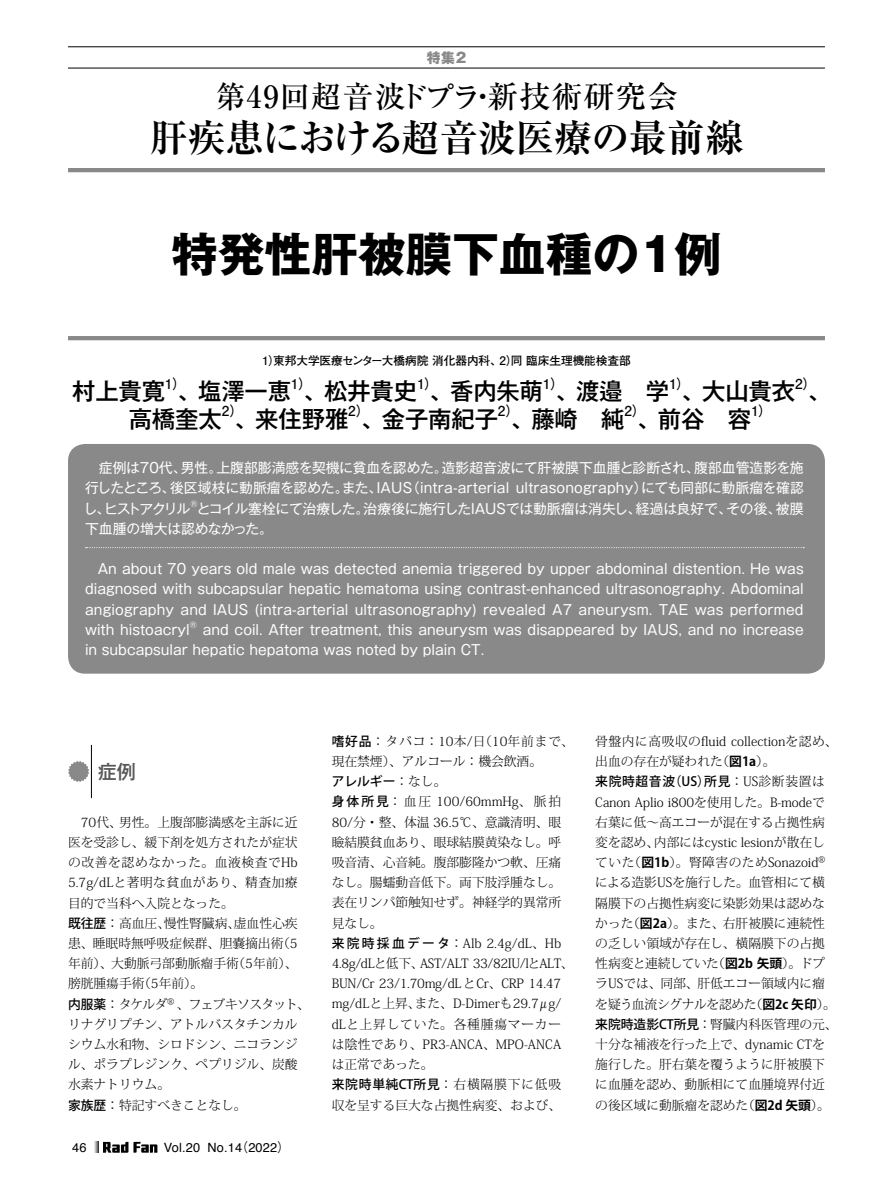
<style>
.page{position:relative;width:893px;height:1191px;background:#fff}
.page>*{position:absolute;margin:0;border:0;box-sizing:border-box;transform-origin:0 0}
.t1{font:700 46.8px "Gothic MB101 Pro";color:#000}
.t2{font:700 38.1px "Ryumin Pro";color:#000}
.t3{font:500 30.6px "Ryumin Pro";letter-spacing:.04em;color:#000}
.t4{font:500 23.4px "Gothic MB101 Pro";letter-spacing:-.005em;color:#000}
.t5{font:500 19.2px "Gothic MB101 Pro";color:#595757}
.t6{font:13.8px/20.2px "Gothic MB101 Pro";color:#fff;text-align:justify}
.t7{font:800 13.8px "Gothic MB101 Pro";color:#898989}
.t8{font:700 13.65px "Futo Go B101 Pro";color:#000}
.t9{font:300 12.75px/20.2px "Koz Min Pro";color:#000}
.t10{font:500 12.75px "Koz Go Pro";letter-spacing:.05em;color:#000}
.t11{font:12.75px "Helvetica";letter-spacing:.01em;color:#000}
.t12{font:700 11.7px "Futo Go B101 Pro";letter-spacing:-.01em;color:#000}
.t13{font:8.1px "Gothic MB101 Pro";color:#fff}
.s1{font-family:"Koz Go Pro";font-weight:500}
.s2{font-family:"Gothic BBB Pro";font-weight:500}
.s3{font-family:"Koz Min Pro";font-weight:300}
.s4{font-family:"Koz Go Pro";font-weight:700}
</style>
<div class="page">
<svg style="left:94px;top:1141px;width:63px;height:11px"></svg>
<hr style="left:68px;top:47px;width:757px;height:1px;background:#000">
<hr style="left:68px;top:68px;width:757px;height:1px;background:#000">
<svg style="left:68px;top:761px;width:21px;height:21px"></svg>
<hr style="left:91px;top:745px;width:1px;height:53px;background:#000">
<hr style="left:68px;top:168px;width:757px;height:4px;background:#898989">
<hr style="left:68px;top:336px;width:757px;height:4px;background:#898989">
<div style="left:68px;top:444px;width:757px;height:229px;background:#898989;border-radius:17px"></div>
<svg style="left:86px;top:547px;width:718px;height:1px"></svg>
<p class="t7" style="left:427px;top:46px;width:41px">特集2</p>
<h3 class="t3" style="left:215px;top:72px;width:465px">第49回超音波ドプラ・新技術研究会</h3>
<h2 class="t2" style="left:150px;top:107px;width:595px">肝疾患における超音波医療の最前線</h2>
<h1 class="t1" style="left:171px;top:215px;width:551px">特発性肝被膜下血種の1例</h1>
<p class="t12" style="left:262px;top:352px;width:370px">1）東邦大学医療センター大橋病院 消化器内科、2）同 臨床生理機能検査部</p>
<h3 class="t4" style="left:72px;top:372px;width:94px">村上貴寛</h3>
<p class="t8" style="left:165px;top:372px;width:23px">1）</p>
<h3 class="t4" style="left:178px;top:372px;width:115px">、塩澤一恵</h3>
<p class="t8" style="left:291px;top:372px;width:23px">1）</p>
<h3 class="t4" style="left:304px;top:372px;width:115px">、松井貴史</h3>
<p class="t8" style="left:417px;top:372px;width:23px">1）</p>
<h3 class="t4" style="left:430px;top:372px;width:115px">、香内朱萌</h3>
<p class="t8" style="left:543px;top:372px;width:23px">1）</p>
<h3 class="t4" style="left:556px;top:372px;width:115px">、渡邉　学</h3>
<p class="t8" style="left:669px;top:372px;width:23px">1）</p>
<h3 class="t4" style="left:682px;top:372px;width:115px">、大山貴衣</h3>
<p class="t8" style="left:795px;top:372px;width:23px">2）</p>
<h3 class="t4" style="left:808px;top:372px;width:25px">、</h3>
<h3 class="t4" style="left:129px;top:399px;width:95px">高橋奎太</h3>
<p class="t8" style="left:222px;top:400px;width:23px">2）</p>
<h3 class="t4" style="left:235px;top:399px;width:115px">、来住野雅</h3>
<p class="t8" style="left:348px;top:400px;width:23px">2）</p>
<h3 class="t4" style="left:361px;top:399px;width:138px">、金子南紀子</h3>
<p class="t8" style="left:498px;top:400px;width:23px">2）</p>
<h3 class="t4" style="left:511px;top:399px;width:115px">、藤崎　純</h3>
<p class="t8" style="left:624px;top:400px;width:23px">2）</p>
<h3 class="t4" style="left:638px;top:399px;width:115px">、前谷　容</h3>
<p class="t8" style="left:751px;top:400px;width:23px">1）</p>
<p class="t6" style="left:83px;top:456px;width:722px">　症例は70代、男性。上腹部膨満感を契機に貧血を認めた。造影超音波にて肝被膜下血腫と診断され、腹部血管造影を施行したところ、後区域枝に動脈瘤を認めた。また、IAUS（intra-arterial ultrasonography）にても同部に動脈瘤を確認し、ヒストアクリル</p>
<p class="t13" style="left:190px;top:497px;width:9px">®</p>
<p class="t6" style="left:85px;top:496px;width:720px;text-indent:112px">とコイル塞栓にて治療した。治療後に施行したIAUSでは動脈瘤は消失し、経過は良好で、その後、被膜下血腫の増大は認めなかった。</p>
<p class="t6" style="left:85px;top:557px;width:720px;text-indent:13px">An about 70 years old male was detected anemia triggered by upper abdominal distention. He was diagnosed with subcapsular hepatic hematoma using contrast-enhanced ultrasonography. Abdominal angiography and IAUS (intra-arterial ultrasonography) revealed A7 aneurysm. TAE was performed with histoacryl</p>
<p class="t13" style="left:190px;top:618px;width:9px">®</p>
<p class="t6" style="left:85px;top:617px;width:720px;text-indent:118px">and coil. After treatment, this aneurysm was disappeared by IAUS, and no increase in subcapsular hepatic hepatoma was noted by plain CT.</p>
<h3 class="t5" style="left:98px;top:755px;width:40px">症例</h3>
<p class="t9" style="left:68px;top:811px;width:243px">　70代、男性。上腹部膨満感を主訴に近医を受診し、緩下剤を処方されたが症状の改善を認めなかった。血液検査でHb<br>5.7g/dLと著明な貧血があり、精査加療目的で当科へ入院となった。<br><span class="s1">既往歴</span>：高血圧、慢性腎臓病、虚血性心疾患、睡眠時無呼吸症候群、胆嚢摘出術（5年前）、大動脈弓部動脈瘤手術（5年前）、膀胱腫瘍手術（5年前）。<br><span class="s1">内服薬</span>：タケルダ®、フェブキソスタット、リナグリプチン、アトルバスタチンカルシウム水和物、シロドシン、ニコランジル、ポラプレジンク、ペプリジル、炭酸水素ナトリウム。<br><span class="s1">家族歴</span>：特記すべきことなし。</p>
<p class="t11" style="left:72px;top:1137px;width:16px">46</p>
<p class="t11" style="left:164px;top:1137px;width:128px">Vol.20 No.14<span class="s2">（</span>2022<span class="s2">）</span></p>
<p class="t9" style="left:332px;top:730px;width:244px"><span class="s1">嗜好品</span>：タバコ：10本/日（10年前まで、現在禁煙）、アルコール：機会飲酒。</p>
<p class="t10" style="left:332px;top:773px;width:116px">アレルギー<span class="s3">：なし。</span></p>
<p class="t9" style="left:332px;top:791px;width:243px"><span class="s1">身体所見</span>：血圧 100/60mmHg、脈拍<br>80/分・整、体温 36.5℃、意識清明、眼瞼結膜貧血あり、眼球結膜黄染なし。呼吸音清、心音純。腹部膨隆かつ軟、圧痛なし。腸蠕動音低下。両下肢浮腫なし。表在リンパ節触知せず。神経学的異常所見なし。<br><span class="s1">来院時採血データ</span>：Alb 2.4g/dL、Hb<br>4.8g/dLと低下、AST/ALT 33/82IU/lとALT、<br>BUN/Cr 23/1.70mg/dLとCr、CRP 14.47 mg/dLと上昇、また、D-Dimerも29.7μg/ dLと上昇していた。各種腫瘍マーカーは陰性であり、PR3-ANCA、MPO-ANCAは正常であった。</p>
<p class="t10" style="left:332px;top:1076px;width:231px">来院時単純CT所見<span class="s3">：右横隔膜下に低吸</span></p>
<p class="t9" style="left:332px;top:1094px;width:231px">収を呈する巨大な占拠性病変、および、</p>
<p class="t9" style="left:595px;top:730px;width:244px">骨盤内に高吸収のfluid collectionを認め、出血の存在が疑われた（<span class="s4">図1a</span>）。</p>
<p class="t10" style="left:595px;top:773px;width:231px">来院時超音波（US）所見<span class="s3">：US診断装置は</span></p>
<p class="t9" style="left:595px;top:791px;width:244px">Canon Aplio i800を使用した。B-modeで右葉に低～高エコーが混在する占拠性病変を認め、内部にはcystic lesionが散在していた（<span class="s4">図1b</span>）。腎障害のためSonazoid®による造影USを施行した。血管相にて横隔膜下の占拠性病変に染影効果は認めなかった（<span class="s4">図2a</span>）。また、右肝被膜に連続性の乏しい領域が存在し、横隔膜下の占拠性病変と連続していた（<span class="s4">図2b 矢頭</span>）。ドプラUSでは、同部、肝低エコー領域内に瘤を疑う血流シグナルを認めた（<span class="s4">図2c 矢印</span>）。<span class="s1">来院時造影CT所見</span>：腎臓内科医管理の元、十分な補液を行った上で、dynamic CTを施行した。肝右葉を覆うように肝被膜下に血腫を認め、動脈相にて血腫境界付近の後区域に動脈瘤を認めた（<span class="s4">図2d 矢頭</span>）。</p>
</div>
